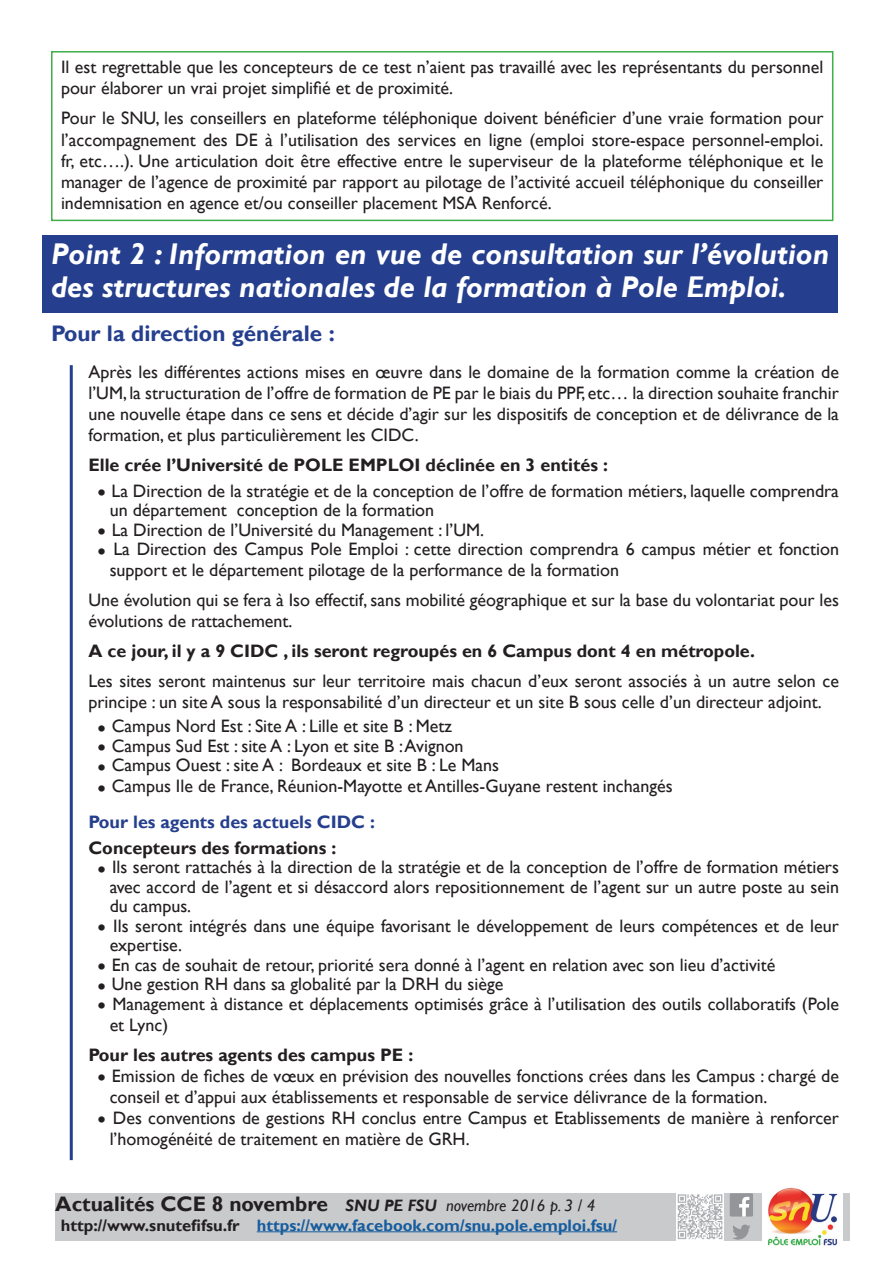
<style>
.page{position:relative;width:893px;height:1263px;background:#fff}
.page>*{position:absolute;margin:0;border:0;box-sizing:border-box;transform-origin:0 0}
.t1{font:italic 700 30px/33px "Gill Sans";color:#fff}
.t2{font:700 22.5px "Gill Sans";color:#253f8e}
.t3{font:700 21px "Gill Sans";color:#231f20}
.t4{font:18px/21px "Gill Sans";color:#231f20}
.t5{font:700 18px "Gill Sans";color:#231f20}
.t6{font:700 18px "Gill Sans";color:#253f8e}
.t7{font:700 16.5px "Gill Sans";color:#175d9e}
.s1{font-weight:700}
.s2{font-weight:700;font-size:36px}
.s3{font-style:italic;font-size:16.5px}
.s4{font-weight:400;font-style:italic;font-size:16.5px}
.s5{color:#231f20}
</style>
<div class="page">
<div style="left:43px;top:235px;width:795px;height:77px;background:#253f8e"></div>
<hr style="left:70px;top:365px;width:3px;height:795px;background:#253f8e">
<div style="left:51px;top:51px;width:782px;height:170px;border:2px solid #40ae49"></div>
<div style="left:55px;top:1192px;width:795px;height:48px;background:#c9cacc"></div>
<img style="left:762px;top:1187px;width:80px;height:59px">
<hr style="left:257px;top:1231px;width:360px;height:1px;background:#175d9e">
<svg style="left:733px;top:1224px;width:17px;height:15px"></svg>
<div style="left:730px;top:1193px;width:23px;height:23px;background:#939598"></div>
<svg style="left:739px;top:1197px;width:10px;height:19px"></svg>
<img style="left:676px;top:1193px;width:47px;height:47px">
<p class="t4" style="left:61px;top:57px;width:764px">Il est regrettable que les concepteurs de ce test n’aient pas travaillé avec les représentants du personnel pour élaborer un vrai projet simplifié et de proximité.</p>
<p class="t4" style="left:61px;top:108px;width:764px;text-align:justify">Pour le SNU, les conseillers en plateforme téléphonique doivent bénéficier d’une vraie formation pour l’accompagnement des DE à l’utilisation des services en ligne (emploi store-espace personnel-emploi. fr, etc….). Une articulation doit être effective entre le superviseur de la plateforme téléphonique et le manager de l’agence de proximité par rapport au pilotage de l’activité accueil téléphonique du conseiller indemnisation en agence et/ou conseiller placement MSA Renforcé.</p>
<h1 class="t1" style="left:51px;top:238px;width:780px">Point 2 : Information en vue de consultation sur l’évolution des structures nationales de la formation à Pole Emploi.</h1>
<p class="t2" style="left:51px;top:320px;width:285px">Pour la direction générale :</p>
<p class="t4" style="left:88px;top:362px;width:752px;text-align:justify">Après les différentes actions mises en œuvre dans le domaine de la formation comme la création de l’UM, la structuration de l’offre de formation de PE par le biais du PPF, etc… la direction souhaite franchir une nouvelle étape dans ce sens et décide d’agir sur les dispositifs de conception et de délivrance de la formation, et plus particulièrement les CIDC.</p>
<p class="t4" style="left:97px;top:453px;width:743px;line-height:25.5px;text-indent:-9px"><span class="s1">Elle crée l’Université de POLE EMPLOI déclinée en 3 entités :<br></span><span class="s2">.</span> La Direction de la stratégie et de la conception de l’offre de formation métiers, laquelle comprendra</p>
<p class="t4" style="left:110px;top:500px;width:326px">un département conception de la formation</p>
<p class="t4" style="left:97px;top:519px;width:389px"><span class="s2">.</span> La Direction de l’Université du Management : l’UM.</p>
<p class="t4" style="left:97px;top:539px;width:744px"><span class="s2">.</span> La Direction des Campus Pole Emploi : cette direction comprendra 6 campus métier et fonction</p>
<p class="t4" style="left:110px;top:560px;width:511px">support et le département pilotage de la performance de la formation</p>
<p class="t4" style="left:88px;top:590px;width:752px">Une évolution qui se fera à Iso effectif, sans mobilité géographique et sur la base du volontariat pour les évolutions de rattachement.</p>
<p class="t5" style="left:88px;top:640px;width:668px">A ce jour, il y a 9 CIDC , ils seront regroupés en 6 Campus dont 4 en métropole.</p>
<p class="t4" style="left:88px;top:671px;width:752px">Les sites seront maintenus sur leur territoire mais chacun d’eux seront associés à un autre selon ce principe : un site A sous la responsabilité d’un directeur et un site B sous celle d’un directeur adjoint.</p>
<p class="t4" style="left:97px;top:716px;width:577px;line-height:20px"><span class="s2">.</span> Campus Nord Est : Site A : Lille et site B : Metz<br><span class="s2">.</span> Campus Sud Est : site A : Lyon et site B : Avignon<br><span class="s2">.</span> Campus Ouest : site A : Bordeaux et site B : Le Mans<br><span class="s2">.</span> Campus Ile de France, Réunion-Mayotte et Antilles-Guyane restent inchangés</p>
<p class="t6" style="left:88px;top:811px;width:288px">Pour les agents des actuels CIDC :</p>
<p class="t5" style="left:88px;top:837px;width:249px">Concepteurs des formations :</p>
<p class="t4" style="left:97px;top:857px;width:744px"><span class="s2">.</span> Ils seront rattachés à la direction de la stratégie et de la conception de l’offre de formation métiers</p>
<p class="t4" style="left:110px;top:876px;width:731px">avec accord de l’agent et si désaccord alors repositionnement de l’agent sur un autre poste au sein</p>
<p class="t4" style="left:110px;top:896px;width:83px">du campus.</p>
<p class="t4" style="left:97px;top:915px;width:743px"><span class="s2">.</span> Ils seront intégrés dans une équipe favorisant le développement de leurs compétences et de leur</p>
<p class="t4" style="left:110px;top:935px;width:74px">expertise.</p>
<p class="t4" style="left:97px;top:954px;width:680px"><span class="s2">.</span> En cas de souhait de retour, priorité sera donné à l’agent en relation avec son lieu d’activité</p>
<p class="t4" style="left:97px;top:974px;width:408px"><span class="s2">.</span> Une gestion RH dans sa globalité par la DRH du siège</p>
<p class="t4" style="left:97px;top:993px;width:744px"><span class="s2">.</span> Management à distance et déplacements optimisés grâce à l’utilisation des outils collaboratifs (Pole</p>
<p class="t4" style="left:110px;top:1014px;width:60px">et Lync)</p>
<p class="t5" style="left:88px;top:1044px;width:326px">Pour les autres agents des campus PE :</p>
<p class="t4" style="left:97px;top:1065px;width:743px"><span class="s2">.</span> Emission de fiches de vœux en prévision des nouvelles fonctions crées dans les Campus : chargé de</p>
<p class="t4" style="left:110px;top:1086px;width:659px">conseil et d’appui aux établissements et responsable de service délivrance de la formation.</p>
<p class="t4" style="left:97px;top:1107px;width:743px"><span class="s2">.</span> Des conventions de gestions RH conclus entre Campus et Etablissements de manière à renforcer</p>
<p class="t4" style="left:110px;top:1128px;width:361px">l’homogénéité de traitement en matière de GRH.</p>
<p class="t3" style="left:55px;top:1191px;width:542px">Actualités CCE 8 novembre <span class="s3">SNU PE FSU</span> <span class="s4">novembre 2016 p. 3 / 4</span></p>
<p class="t7" style="left:61px;top:1215px;width:558px"><span class="s5">http://www.snutefifsu.fr</span> https://www.facebook.com/snu.pole.emploi.fsu/</p>
</div>
